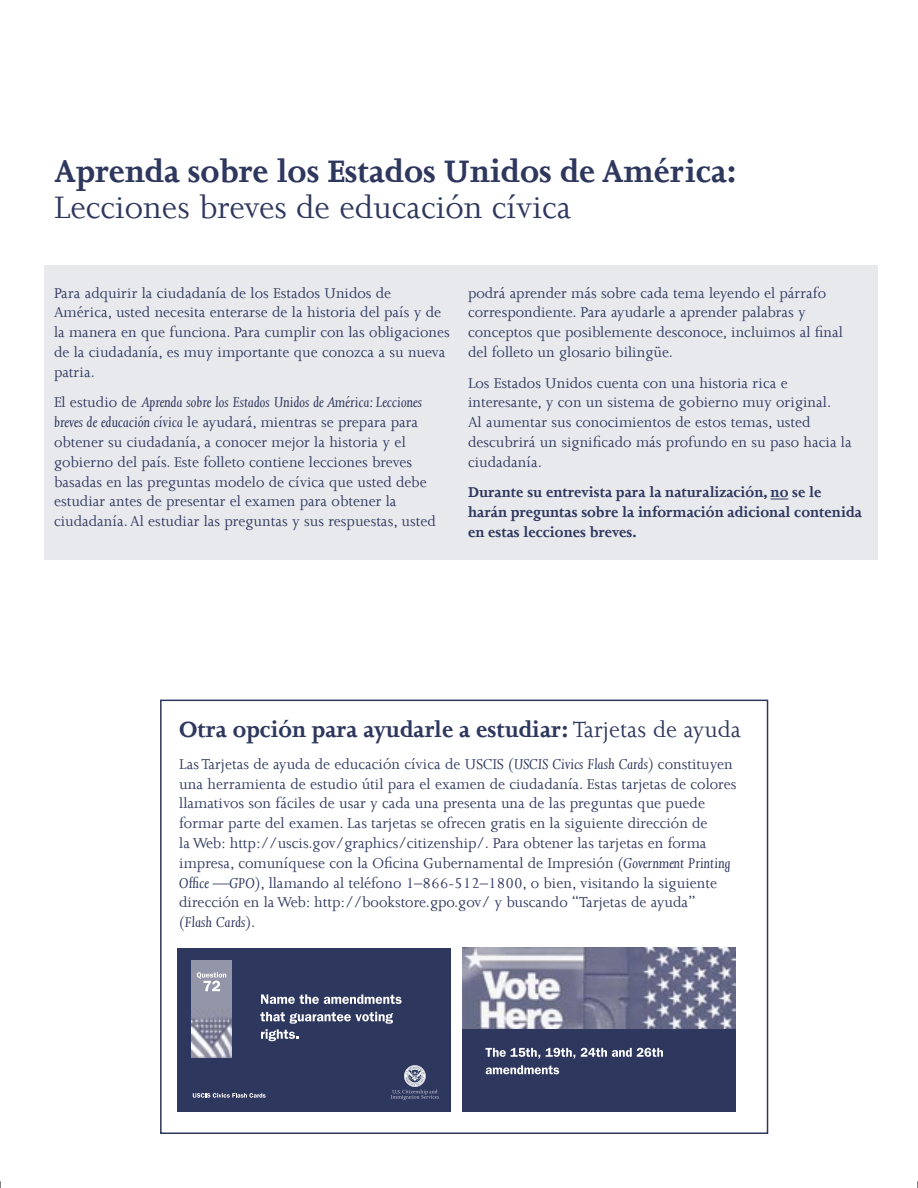
<style>
.page{position:relative;width:918px;height:1188px;background:#fff}
.page>*{position:absolute;margin:0;border:0;box-sizing:border-box;transform-origin:0 0}
.glossary{font:700 36px/36px "Joanna";color:#2e375d}
.glossary-2{font:700 25.5px "Joanna";color:#2e375d}
.body{font:16.5px/19.8px "Joanna";color:#2e375d}
.body-2{font:700 16.5px/19.8px "Joanna";color:#2e375d}
.s1{font-weight:400}
.s2{font-style:italic}
</style>
<div class="page">
<div style="left:44px;top:266px;width:834px;height:294px;background:#e8e9ed"></div>
<div style="left:160px;top:700px;width:608px;height:434px;border:2px solid #2e375d"></div>
<svg style="left:771px;top:499px;width:17px;height:1px"></svg>
<div style="left:178px;top:948px;width:273px;height:164px;background:#2e375d"></div>
<img style="left:191px;top:961px;width:41px;height:96px">
<div style="left:462px;top:948px;width:274px;height:164px;background:#2e375d"></div>
<svg style="left:261px;top:994px;width:141px;height:10px"></svg>
<svg style="left:260px;top:1012px;width:133px;height:29px"></svg>
<svg style="left:193px;top:1093px;width:73px;height:5px"></svg>
<svg style="left:197px;top:972px;width:29px;height:19px"></svg>
<svg style="left:485px;top:1048px;width:55px;height:11px"></svg>
<svg style="left:546px;top:1048px;width:29px;height:11px"></svg>
<svg style="left:581px;top:1048px;width:82px;height:9px"></svg>
<svg style="left:486px;top:1065px;width:73px;height:9px"></svg>
<svg style="left:391px;top:1065px;width:48px;height:35px"></svg>
<img style="left:462px;top:948px;width:274px;height:81px">
<p class="glossary" style="left:54px;top:152px;width:684px">Aprenda sobre los Estados Unidos de América:<br><span class="s1">Lecciones breves de educación cívica</span></p>
<p class="body" style="left:54px;top:282px;width:397px">Para adquirir la ciudadanía de los Estados Unidos de América, usted necesita enterarse de la historia del país y de la manera en que funciona. Para cumplir con las obligaciones de la ciudadanía, es muy importante que conozca a su nueva patria.</p>
<p class="body" style="left:54px;top:392px;width:383px">El estudio de <span class="s2">Aprenda sobre los Estados Unidos de América: Lecciones breves de educación cívica</span> le ayudará, mientras se prepara para obtener su ciudadanía, a conocer mejor la historia y el gobierno del país. Este folleto contiene lecciones breves basadas en las preguntas modelo de cívica que usted debe estudiar antes de presentar el examen para obtener la ciudadanía. Al estudiar las preguntas y sus respuestas, usted</p>
<p class="body" style="left:468px;top:282px;width:377px">podrá aprender más sobre cada tema leyendo el párrafo correspondiente. Para ayudarle a aprender palabras y conceptos que posiblemente desconoce, incluimos al final del folleto un glosario bilingüe.</p>
<p class="body" style="left:468px;top:372px;width:385px">Los Estados Unidos cuenta con una historia rica e interesante, y con un sistema de gobierno muy original.<br>Al aumentar sus conocimientos de estos temas, usted descubrirá un significado más profundo en su paso hacia la ciudadanía.</p>
<p class="body-2" style="left:468px;top:482px;width:396px">Durante su entrevista para la naturalización, no se le harán preguntas sobre la información adicional contenida en estas lecciones breves.</p>
<p class="glossary-2" style="left:179px;top:713px;width:563px">Otra opción para ayudarle a estudiar: <span class="s1">Tarjetas de ayuda</span></p>
<p class="body" style="left:179px;top:753px;width:559px">Las Tarjetas de ayuda de educación cívica de USCIS <span class="s2">(USCIS Civics Flash Cards)</span> constituyen una herramienta de estudio útil para el examen de ciudadanía. Estas tarjetas de colores llamativos son fáciles de usar y cada una presenta una de las preguntas que puede formar parte del examen. Las tarjetas se ofrecen gratis en la siguiente dirección de<br>la Web: http://uscis.gov/graphics/citizenship/. Para obtener las tarjetas en forma impresa, comuníquese con la Oficina Gubernamental de Impresión <span class="s2">(Government Printing Office —GPO)</span>, llamando al teléfono 1–866-512–1800, o bien, visitando la siguiente dirección en la Web: http://bookstore.gpo.gov/ y buscando “Tarjetas de ayuda”<br><span class="s2">(Flash Cards)</span>.</p>
</div>
